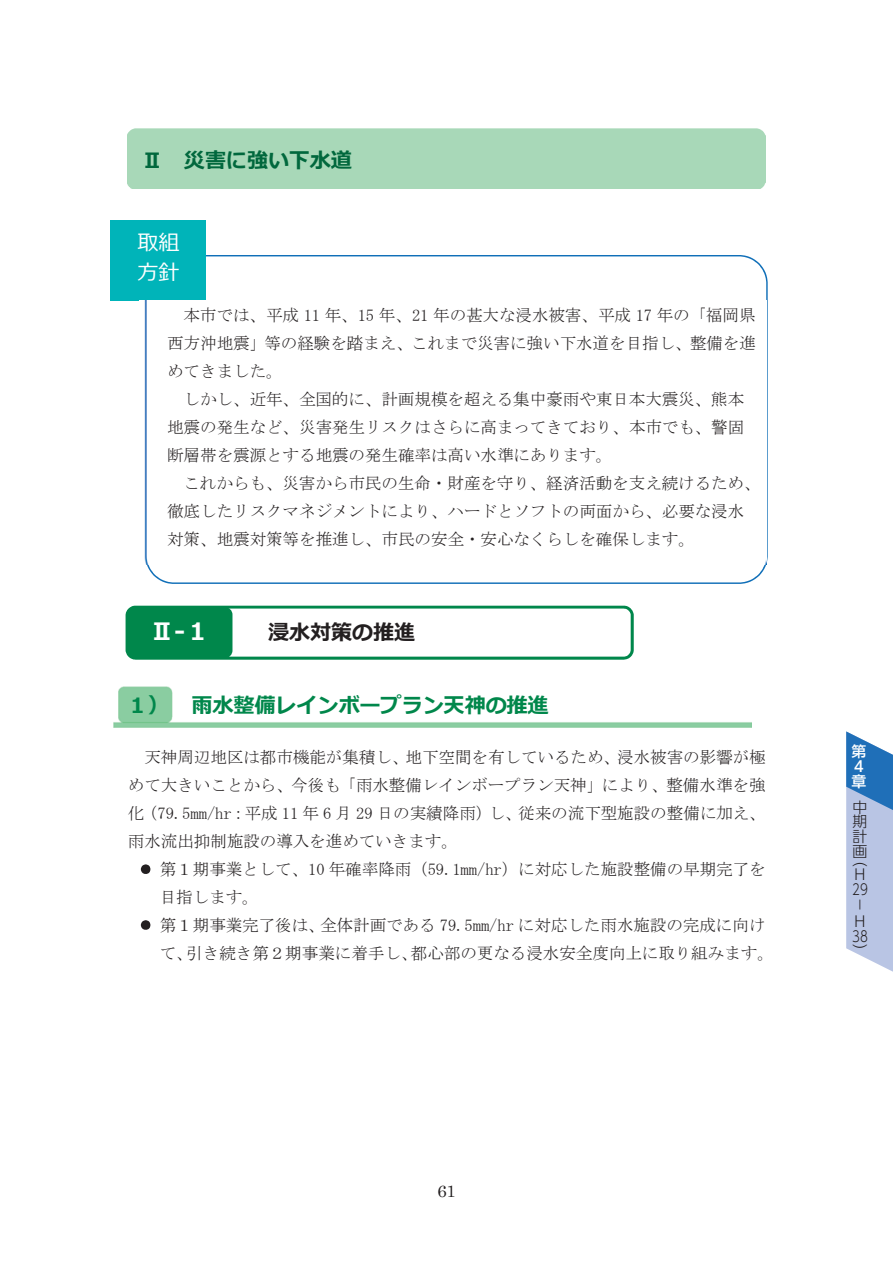
<style>
.page{position:relative;width:893px;height:1263px;background:#fff}
.page>*{position:absolute;margin:0;border:0;box-sizing:border-box;transform-origin:0 0}
.t1{font:700 24px "Meiryo";color:#fff}
.t2{font:700 21px "Meiryo";letter-spacing:-.005em;color:#00874b}
.t3{font:700 21px "Meiryo";letter-spacing:-.005em;color:#01683d}
.t4{font:700 21px "Meiryo";letter-spacing:.005em;color:#231f20}
.t5{font:21px/29.8px "Meiryo";color:#fff}
.t6{font:16.5px/27.9px "MS Mincho";color:#231f20;text-align:justify}
.t7{font:16.5px "Century";color:#231f20}
.t8{font:300 14.85px/15.1px "UD Shin Go Pro";color:#231f20}
.t9{font:500 14.85px/14.9px "UD Shin Go Pro";color:#fff}
</style>
<div class="page">
<svg style="left:846px;top:731px;width:47px;height:241px;background:#9db7dc"></svg>
<svg style="left:141px;top:864px;width:9px;height:10px"></svg>
<svg style="left:141px;top:920px;width:9px;height:10px"></svg>
<img style="left:113px;top:686px;width:639px;height:41px">
<div style="left:127px;top:159px;width:639px;height:30px;background:#a8d8b8"></div>
<svg style="left:146px;top:255px;width:622px;height:329px"></svg>
<img style="left:206px;top:270px;width:552px;height:31px">
<div style="left:155px;top:519px;width:603px;height:50px;background:#fff"></div>
<div style="left:111px;top:220px;width:95px;height:81px;background:#00b4b9"></div>
<img style="left:144px;top:301px;width:623px;height:263px">
<svg style="left:126px;top:606px;width:508px;height:54px"></svg>
<img style="left:232px;top:616px;width:396px;height:33px">
<div style="left:127px;top:607px;width:105px;height:51px;background:#00874b;border-radius:8px"></div>
<p class="t3" style="left:142px;top:145px;width:212px">Ⅱ 災害に強い下⽔道</p>
<p class="t5" style="left:137px;top:229px;width:44px">取組⽅針</p>
<p class="t6" style="left:167px;top:301px;width:590px;text-indent:16px">本市では、平成 11 年、15 年、21 年の甚大な浸水被害、平成 17 年の「福岡県西方沖地震」等の経験を踏まえ、これまで災害に強い下水道を目指し、整備を進めてきました。</p>
<p class="t6" style="left:167px;top:385px;width:579px;text-indent:17px">しかし、近年、全国的に、計画規模を超える集中豪雨や東日本大震災、熊本地震の発生など、災害発生リスクはさらに高まってきており、本市でも、警固断層帯を震源とする地震の発生確率は高い水準にあります。</p>
<p class="t6" style="left:167px;top:469px;width:595px;text-align:left;text-indent:16px">これからも、災害から市民の生命・財産を守り、経済活動を支え続けるため、徹底したリスクマネジメントにより、ハードとソフトの両面から、必要な浸水対策、地震対策等を推進し、市民の安全・安心なくらしを確保します。</p>
<h1 class="t1" style="left:150px;top:614px;width:61px">Ⅱ-１</h1>
<p class="t4" style="left:268px;top:617px;width:149px">浸⽔対策の推進</p>
<p class="t2" style="left:127px;top:691px;width:423px">１） ⾬⽔整備レインボープラン天神の推進</p>
<p class="t6" style="left:128px;top:743px;width:640px;text-indent:17px">天神周辺地区は都市機能が集積し、地下空間を有しているため、浸水被害の影響が極めて大きいことから、今後も「雨水整備レインボープラン天神」により、整備水準を強化（79.5mm/hr：平成 11 年 6 月 29 日の実績降雨）し、従来の流下型施設の整備に加え、雨水流出抑制施設の導入を進めていきます。</p>
<p class="t6" style="left:160px;top:855px;width:616px;text-align:left">第１期事業として、10 年確率降雨（59.1mm/hr）に対応した施設整備の早期完了を目指します。<br>第１期事業完了後は、全体計画である 79.5mm/hr に対応した雨水施設の完成に向けて、引き続き第２期事業に着手し、都心部の更なる浸水安全度向上に取り組みます。</p>
<p class="t9" style="left:851px;top:744px;width:16px">第<br>４章</p>
<p class="t8" style="left:853px;top:799px;width:16px;text-align:justify">中期計画</p>
<p class="t8" style="left:852px;top:851px;width:17px">（<br>H<br>29</p>
<p class="t8" style="left:852px;top:911px;width:14px;rotate:-90deg">－</p>
<p class="t8" style="left:852px;top:913px;width:17px">H<br>38）</p>
<p class="t7" style="left:437px;top:1177px;width:20px">61</p>
</div>
